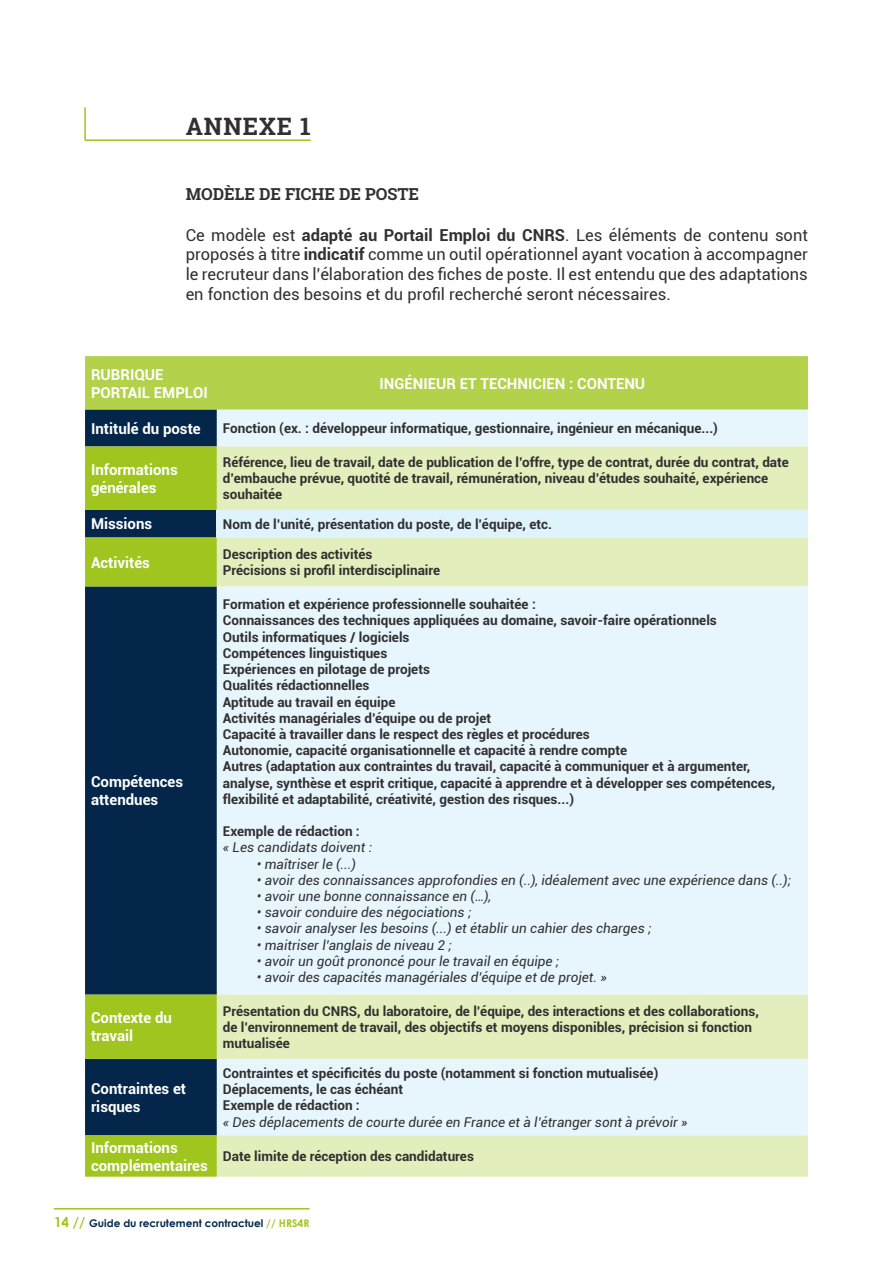
<style>
.page{position:relative;width:893px;height:1263px;background:#fff}
.page>*{position:absolute;margin:0;border:0;box-sizing:border-box;transform-origin:0 0}
.t1{font:700 24px "Roboto Slab";letter-spacing:.04em;color:#312f30}
.Texte{font:16.5px/19.8px "Roboto";color:#312f30;text-align:justify}
.Titre_chapo{font:700 16.5px "Roboto Slab";color:#312f30}
.t2{font:700 15px/18px "Roboto";color:#fff}
.t3{font:700 13.5px/16.2px "Roboto";color:#312f30}
.t4{font:italic 13.5px "Roboto";color:#312f30}
.t5{font:700 10.5px "Century Gothic";color:#04264b}
.s1{font-weight:700}
.s2{font-size:13.5px;color:#a0c51e}
.s3{color:#a0c51e}
</style>
<div class="page">
<hr style="left:54px;top:1208px;width:256px;height:1px;background:#a0c51e">
<hr style="left:85px;top:139px;width:226px;height:2px;background:#a0c51e">
<hr style="left:84px;top:107px;width:2px;height:33px;background:#a0c51e">
<div style="left:85px;top:356px;width:723px;height:54px;background:#b3d14b"></div>
<div style="left:85px;top:410px;width:132px;height:36px;background:#04264b"></div>
<div style="left:217px;top:410px;width:591px;height:36px;background:#e7f6fd"></div>
<svg style="left:85px;top:446px;width:132px;height:731px;background:#33563e"></svg>
<svg style="left:217px;top:446px;width:591px;height:731px;background:#e5f3e8"></svg>
<div style="left:217px;top:510px;width:591px;height:27px;background:#def3fc"></div>
<p class="t1" style="left:186px;top:109px;width:127px">ANNEXE 1</p>
<p class="Titre_chapo" style="left:186px;top:182px;width:235px">MODÈLE DE FICHE DE POSTE</p>
<p class="Texte" style="left:186px;top:224px;width:624px">Ce modèle est <span class="s1">adapté au Portail Emploi du CNRS</span>. Les éléments de contenu sont proposés à titre <span class="s1">indicatif</span> comme un outil opérationnel ayant vocation à accompagner le recruteur dans l’élaboration des fiches de poste. Il est entendu que des adaptations en fonction des besoins et du profil recherché seront nécessaires.</p>
<p class="t2" style="left:91px;top:365px;width:118px">RUBRIQUE<br>PORTAIL EMPLOI</p>
<p class="t2" style="left:380px;top:374px;width:267px">INGÉNIEUR ET TECHNICIEN : CONTENU</p>
<p class="t2" style="left:91px;top:419px;width:111px">Intitulé du poste</p>
<p class="t3" style="left:223px;top:420px;width:497px">Fonction (ex. : développeur informatique, gestionnaire, ingénieur en mécanique...)</p>
<p class="t2" style="left:91px;top:460px;width:88px">Informations générales</p>
<p class="t3" style="left:223px;top:454px;width:568px">Référence, lieu de travail, date de publication de l’offre, type de contrat, durée du contrat, date d’embauche prévue, quotité de travail, rémunération, niveau d’études souhaité, expérience souhaitée</p>
<p class="t2" style="left:91px;top:514px;width:63px">Missions</p>
<p class="t3" style="left:223px;top:515px;width:331px">Nom de l’unité, présentation du poste, de l’équipe, etc.</p>
<p class="t2" style="left:91px;top:553px;width:60px">Activités</p>
<p class="t3" style="left:223px;top:545px;width:151px">Description des activités</p>
<p class="t3" style="left:223px;top:562px;width:219px">Précisions si profil interdisciplinaire</p>
<p class="t2" style="left:91px;top:772px;width:94px">Compétences attendues</p>
<p class="t3" style="left:223px;top:596px;width:314px">Formation et expérience professionnelle souhaitée :</p>
<p class="t3" style="left:223px;top:612px;width:495px">Connaissances des techniques appliquées au domaine, savoir-faire opérationnels</p>
<p class="t3" style="left:223px;top:628px;width:188px">Outils informatiques / logiciels</p>
<p class="t3" style="left:223px;top:644px;width:166px">Compétences linguistiques</p>
<p class="t3" style="left:223px;top:661px;width:209px">Expériences en pilotage de projets</p>
<p class="t3" style="left:223px;top:677px;width:148px">Qualités rédactionnelles</p>
<p class="t3" style="left:223px;top:693px;width:174px">Aptitude au travail en équipe</p>
<p class="t3" style="left:223px;top:709px;width:270px">Activités managériales d’équipe ou de projet</p>
<p class="t3" style="left:223px;top:725px;width:369px">Capacité à travailler dans le respect des règles et procédures</p>
<p class="t3" style="left:223px;top:742px;width:406px">Autonomie, capacité organisationnelle et capacité à rendre compte</p>
<p class="t3" style="left:223px;top:758px;width:554px">Autres (adaptation aux contraintes du travail, capacité à communiquer et à argumenter, analyse, synthèse et esprit critique, capacité à apprendre et à développer ses compétences, flexibilité et adaptabilité, créativité, gestion des risques...)</p>
<p class="t3" style="left:223px;top:823px;width:138px">Exemple de rédaction :</p>
<p class="t4" style="left:223px;top:838px;width:151px">« Les candidats doivent :</p>
<p class="t4" style="left:257px;top:854px;width:101px">• maîtriser le (...)</p>
<p class="t4" style="left:257px;top:870px;width:536px">• avoir des connaissances approfondies en (..), idéalement avec une expérience dans (..);</p>
<p class="t4" style="left:257px;top:887px;width:236px">• avoir une bonne connaissance en (…),</p>
<p class="t4" style="left:257px;top:903px;width:216px">• savoir conduire des négociations ;</p>
<p class="t4" style="left:257px;top:919px;width:396px">• savoir analyser les besoins (...) et établir un cahier des charges ;</p>
<p class="t4" style="left:257px;top:935px;width:197px">• maitriser l’anglais de niveau 2 ;</p>
<p class="t4" style="left:257px;top:951px;width:304px">• avoir un goût prononcé pour le travail en équipe ;</p>
<p class="t4" style="left:257px;top:968px;width:351px">• avoir des capacités managériales d’équipe et de projet. »</p>
<p class="t2" style="left:91px;top:1008px;width:82px">Contexte du travail</p>
<p class="t3" style="left:223px;top:1002px;width:537px">Présentation du CNRS, du laboratoire, de l’équipe, des interactions et des collaborations, de l’environnement de travail, des objectifs et moyens disponibles, précision si fonction mutualisée</p>
<p class="t2" style="left:91px;top:1079px;width:97px">Contraintes et risques</p>
<p class="t3" style="left:223px;top:1064px;width:437px">Contraintes et spécificités du poste (notamment si fonction mutualisée)</p>
<p class="t3" style="left:223px;top:1081px;width:182px">Déplacements, le cas échéant</p>
<p class="t3" style="left:223px;top:1097px;width:138px">Exemple de rédaction :</p>
<p class="t4" style="left:223px;top:1112px;width:466px">« Des déplacements de courte durée en France et à l’étranger sont à prévoir »</p>
<p class="t2" style="left:91px;top:1138px;width:118px">Informations complémentaires</p>
<p class="t3" style="left:223px;top:1148px;width:253px">Date limite de réception des candidatures</p>
<p class="t5" style="left:54px;top:1215px;width:257px"><span class="s2">14 //</span> Guide du recrutement contractuel <span class="s3">// HRS4R</span></p>
</div>
